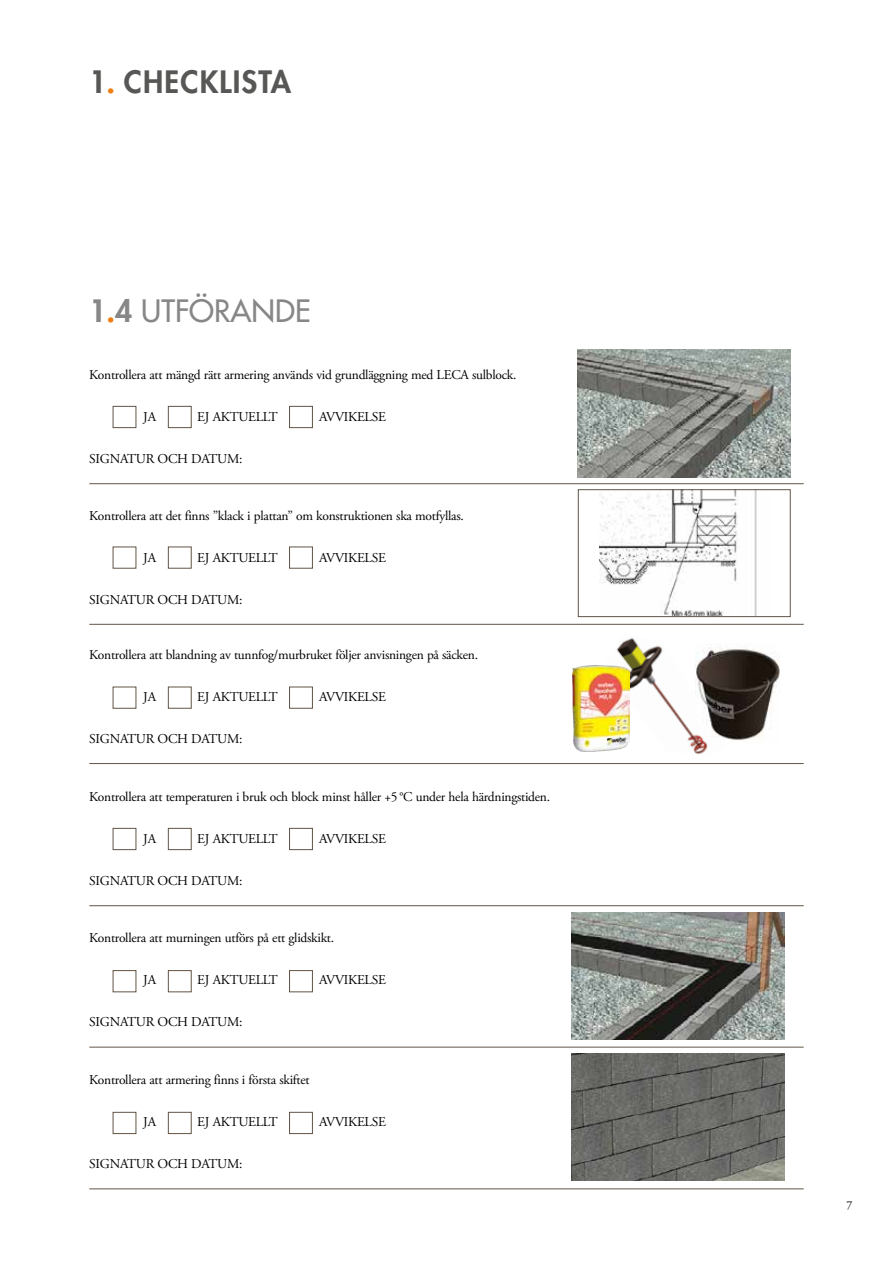
<style>
.page{position:relative;width:893px;height:1263px;background:#fff}
.page>*{position:absolute;margin:0;border:0;box-sizing:border-box;transform-origin:0 0}
.t1{font:500 30px "Futura Std";color:#878787}
.t2{font:800 30px "Futura Std";letter-spacing:.04em;color:#575756}
.t3{font:13.5px "Adobe Garamond Pro";letter-spacing:-.02em;color:#000}
.t4{font:12px "Adobe Garamond Pro";color:#000}
.s1{color:#ef7e13}
.s2{font-weight:800}
.s3{font-weight:800;color:#ef7e13}
</style>
<div class="page">
<img style="left:600px;top:491px;width:157px;height:124px">
<div style="left:578px;top:489px;width:213px;height:128px;border:1px solid #625446"></div>
<img style="left:616px;top:638px;width:92px;height:116px">
<img style="left:573px;top:665px;width:57px;height:87px">
<img style="left:695px;top:643px;width:85px;height:100px">
<img style="left:571px;top:912px;width:213px;height:128px">
<img style="left:571px;top:1053px;width:213px;height:128px">
<hr style="left:89px;top:483px;width:715px;height:1px;background:#625446">
<div style="left:113px;top:406px;width:23px;height:22px;border:1px solid #625446"></div>
<div style="left:168px;top:406px;width:24px;height:22px;border:1px solid #625446"></div>
<div style="left:289px;top:406px;width:24px;height:22px;border:1px solid #625446"></div>
<img style="left:578px;top:350px;width:213px;height:127px">
<hr style="left:89px;top:624px;width:715px;height:1px;background:#625446">
<div style="left:113px;top:547px;width:23px;height:22px;border:1px solid #625446"></div>
<div style="left:168px;top:547px;width:24px;height:22px;border:1px solid #625446"></div>
<div style="left:289px;top:547px;width:24px;height:22px;border:1px solid #625446"></div>
<hr style="left:89px;top:763px;width:715px;height:1px;background:#625446">
<div style="left:113px;top:687px;width:23px;height:22px;border:1px solid #625446"></div>
<div style="left:168px;top:687px;width:24px;height:22px;border:1px solid #625446"></div>
<div style="left:289px;top:687px;width:24px;height:22px;border:1px solid #625446"></div>
<hr style="left:89px;top:905px;width:715px;height:1px;background:#625446">
<div style="left:113px;top:828px;width:23px;height:22px;border:1px solid #625446"></div>
<div style="left:168px;top:828px;width:24px;height:22px;border:1px solid #625446"></div>
<div style="left:289px;top:828px;width:24px;height:22px;border:1px solid #625446"></div>
<hr style="left:89px;top:1047px;width:715px;height:1px;background:#625446">
<div style="left:113px;top:970px;width:23px;height:22px;border:1px solid #625446"></div>
<div style="left:168px;top:970px;width:24px;height:22px;border:1px solid #625446"></div>
<div style="left:289px;top:970px;width:24px;height:22px;border:1px solid #625446"></div>
<hr style="left:89px;top:1188px;width:715px;height:1px;background:#625446">
<div style="left:113px;top:1112px;width:23px;height:22px;border:1px solid #625446"></div>
<div style="left:168px;top:1112px;width:24px;height:22px;border:1px solid #625446"></div>
<div style="left:289px;top:1112px;width:24px;height:22px;border:1px solid #625446"></div>
<h1 class="t2" style="left:89px;top:63px;width:203px">1<span class="s1">.</span> CHECKLISTA</h1>
<h1 class="t1" style="left:89px;top:293px;width:223px"><span class="s2">1</span><span class="s3">.</span><span class="s2">4</span> UTFÖRANDE</h1>
<p class="t3" style="left:89px;top:366px;width:429px">Kontrollera att mängd rätt armering används vid grundläggning med LECA sulblock.</p>
<p class="t3" style="left:143px;top:409px;width:14px">JA</p>
<p class="t3" style="left:197px;top:409px;width:82px">EJ AKTUELLT</p>
<p class="t3" style="left:319px;top:409px;width:68px">AVVIKELSE</p>
<p class="t3" style="left:89px;top:451px;width:155px">SIGNATUR OCH DATUM:</p>
<p class="t3" style="left:89px;top:507px;width:376px">Kontrollera att det finns ”klack i plattan” om konstruktionen ska motfyllas.</p>
<p class="t3" style="left:143px;top:549px;width:14px">JA</p>
<p class="t3" style="left:197px;top:549px;width:82px">EJ AKTUELLT</p>
<p class="t3" style="left:319px;top:549px;width:68px">AVVIKELSE</p>
<p class="t3" style="left:89px;top:591px;width:155px">SIGNATUR OCH DATUM:</p>
<p class="t3" style="left:89px;top:646px;width:390px">Kontrollera att blandning av tunnfog/murbruket följer anvisningen på säcken.</p>
<p class="t3" style="left:143px;top:688px;width:14px">JA</p>
<p class="t3" style="left:197px;top:688px;width:82px">EJ AKTUELLT</p>
<p class="t3" style="left:319px;top:688px;width:68px">AVVIKELSE</p>
<p class="t3" style="left:89px;top:730px;width:155px">SIGNATUR OCH DATUM:</p>
<p class="t3" style="left:89px;top:788px;width:462px">Kontrollera att temperaturen i bruk och block minst håller +5 °C under hela härdningstiden.</p>
<p class="t3" style="left:143px;top:830px;width:14px">JA</p>
<p class="t3" style="left:197px;top:830px;width:82px">EJ AKTUELLT</p>
<p class="t3" style="left:319px;top:830px;width:68px">AVVIKELSE</p>
<p class="t3" style="left:89px;top:872px;width:155px">SIGNATUR OCH DATUM:</p>
<p class="t3" style="left:89px;top:930px;width:246px">Kontrollera att murningen utförs på ett glidskikt.</p>
<p class="t3" style="left:143px;top:972px;width:14px">JA</p>
<p class="t3" style="left:197px;top:972px;width:82px">EJ AKTUELLT</p>
<p class="t3" style="left:319px;top:972px;width:68px">AVVIKELSE</p>
<p class="t3" style="left:89px;top:1014px;width:155px">SIGNATUR OCH DATUM:</p>
<p class="t3" style="left:89px;top:1072px;width:222px">Kontrollera att armering finns i första skiftet</p>
<p class="t3" style="left:143px;top:1114px;width:14px">JA</p>
<p class="t3" style="left:197px;top:1114px;width:82px">EJ AKTUELLT</p>
<p class="t3" style="left:319px;top:1114px;width:68px">AVVIKELSE</p>
<p class="t3" style="left:89px;top:1156px;width:155px">SIGNATUR OCH DATUM:</p>
<p class="t4" style="left:846px;top:1197px;width:7px">7</p>
</div>
